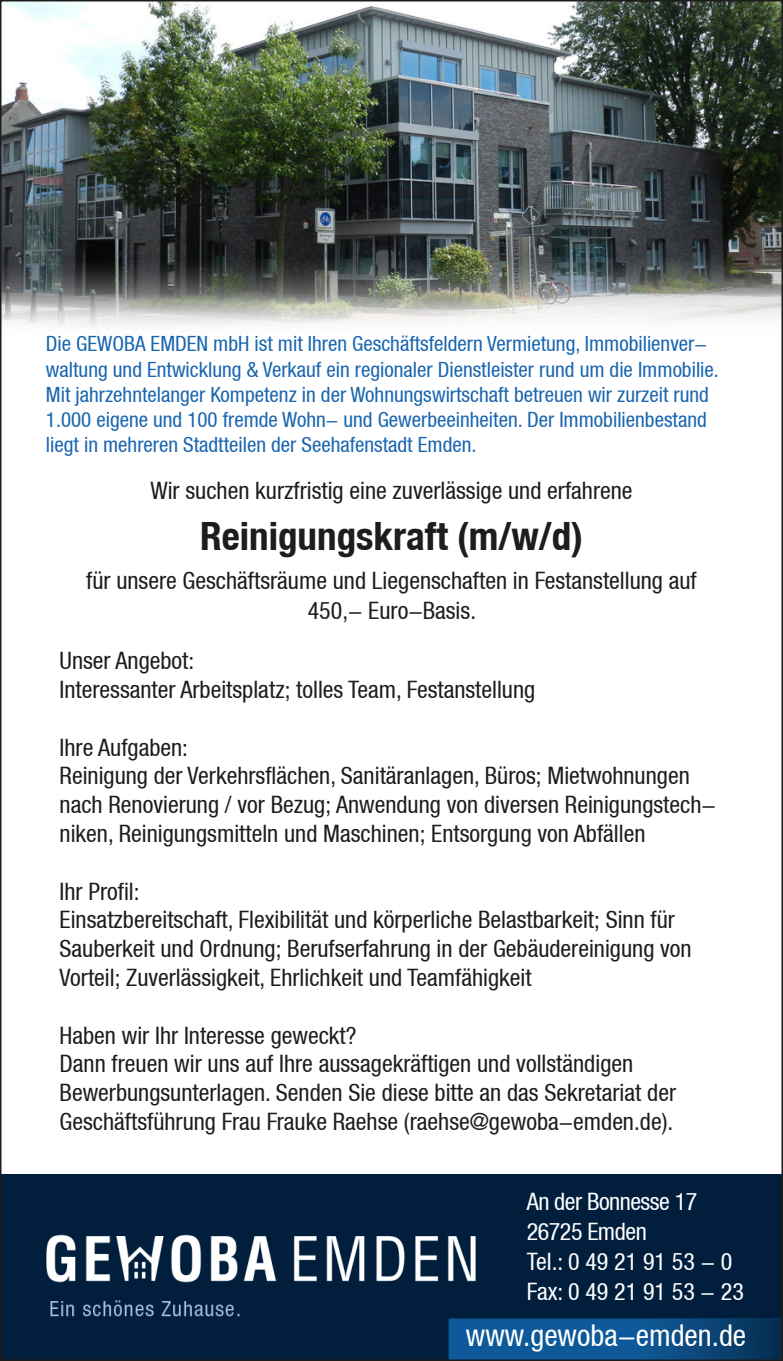
<style>
.page{position:relative;width:783px;height:1361px;background:#fff}
.page>*{position:absolute;margin:0;border:0;box-sizing:border-box;transform-origin:0 0}
.t1{font:700 condensed 39px "Helvetica Neue LT";color:#1d1d1b}
.t2{font:condensed 30px "Helvetica Neue LT";color:#fff}
.t3{font:condensed 24px/28.8px "Helvetica Neue LT";color:#1d1d1b}
.t4{font:condensed 24px/30px "Helvetica Neue LT";letter-spacing:-.02em;color:#fff}
.t5{font:condensed 21px/25.2px "Helvetica Neue LT";color:#1965af}
</style>
<div class="page">
<img style="left:4px;top:1174px;width:774px;height:183px">
<img style="left:4px;top:4px;width:774px;height:324px">
<p class="t5" style="left:46px;top:331px;width:674px">Die GEWOBA EMDEN mbH ist mit Ihren Geschäftsfeldern Vermietung, Immobilienver&shy;waltung und Entwicklung &amp; Verkauf ein regionaler Dienstleister rund um die Immobilie.</p>
<p class="t5" style="left:46px;top:381px;width:664px">Mit jahrzehntelanger Kompetenz in der Wohnungswirtschaft betreuen wir zurzeit rund</p>
<p class="t5" style="left:46px;top:407px;width:662px">1.000 eigene und 100 fremde Wohn- und Gewerbeeinheiten. Der Immobilienbestand</p>
<p class="t5" style="left:46px;top:432px;width:432px">liegt in mehreren Stadtteilen der Seehafenstadt Emden.</p>
<p class="t3" style="left:150px;top:476px;width:483px">Wir suchen kurzfristig eine zuverlässige und erfahrene</p>
<p class="t1" style="left:200px;top:512px;width:384px">Reinigungskraft (m/w/d)</p>
<p class="t3" style="left:86px;top:565px;width:612px;line-height:30px;text-align:center">für unsere Geschäftsräume und Liegenschaften in Festanstellung auf<br>450,- Euro-Basis.</p>
<p class="t3" style="left:60px;top:646px;width:136px">Unser Angebot:</p>
<p class="t3" style="left:60px;top:675px;width:477px">Interessanter Arbeitsplatz; tolles Team, Festanstellung</p>
<p class="t3" style="left:60px;top:732px;width:130px">Ihre Aufgaben:</p>
<p class="t3" style="left:60px;top:761px;width:657px">Reinigung der Verkehrsflächen, Sanitäranlagen, Büros; Mietwohnungen nach Renovierung / vor Bezug; Anwendung von diversen Reinigungstech&shy;niken, Reinigungsmitteln und Maschinen; Entsorgung von Abfällen</p>
<p class="t3" style="left:60px;top:876px;width:81px">Ihr Profil:</p>
<p class="t3" style="left:60px;top:905px;width:633px">Einsatzbereitschaft, Flexibilität und körperliche Belastbarkeit; Sinn für<br>Sauberkeit und Ordnung; Berufserfahrung in der Gebäudereinigung von<br>Vorteil; Zuverlässigkeit, Ehrlichkeit und Teamfähigkeit</p>
<p class="t3" style="left:60px;top:1020px;width:298px">Haben wir Ihr Interesse geweckt?</p>
<p class="t3" style="left:60px;top:1049px;width:618px">Dann freuen wir uns auf Ihre aussagekräftigen und vollständigen<br>Bewerbungsunterlagen. Senden Sie diese bitte an das Sekretariat der<br>Geschäftsführung Frau Frauke Raehse (raehse@gewoba-emden.de).</p>
<p class="t4" style="left:526px;top:1186px;width:218px">An der Bonnesse 17<br>26725 Emden<br>Tel.: 0 49 21 91 53 - 0<br>Fax: 0 49 21 91 53 - 23</p>
<p class="t2" style="left:466px;top:1318px;width:282px">www.gewoba-emden.de</p>
</div>
